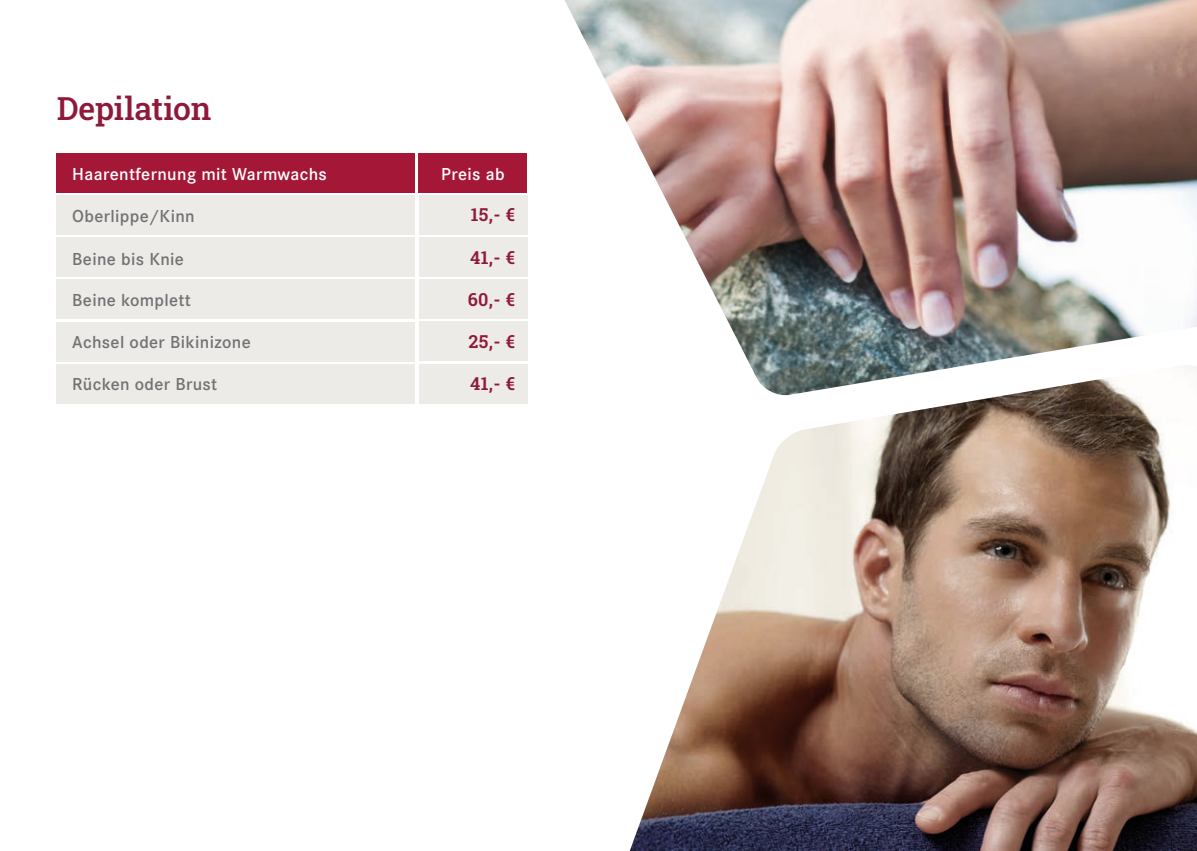
<style>
.page{position:relative;width:1197px;height:851px;background:#fff}
.page>*{position:absolute;margin:0;border:0;box-sizing:border-box;transform-origin:0 0}
.t1{font:32px "Roboto Slab";letter-spacing:-.01em;color:#8f1939}
.t2{font:600 18px "Corporate S";letter-spacing:.02em;color:#717274}
.t3{font:600 18px "Corporate S";letter-spacing:.02em;color:#fff}
.t4{font:18px "Roboto Slab";letter-spacing:.02em;color:#8f1939}
</style>
<div class="page">
<img style="left:564px;top:0;width:632px;height:365px">
<img style="left:630px;top:365px;width:566px;height:485px">
<div style="left:419px;top:196px;width:108px;height:39px;background:#edebe7"></div>
<div style="left:419px;top:322px;width:108px;height:39px;background:#edebe7"></div>
<div style="left:419px;top:364px;width:108px;height:39px;background:#edebe7"></div>
<div style="left:419px;top:238px;width:108px;height:39px;background:#edebe7"></div>
<div style="left:419px;top:280px;width:108px;height:39px;background:#edebe7"></div>
<div style="left:57px;top:196px;width:358px;height:39px;background:#edebe7"></div>
<div style="left:57px;top:154px;width:358px;height:39px;background:#a41737"></div>
<div style="left:57px;top:322px;width:358px;height:39px;background:#edebe7"></div>
<div style="left:57px;top:364px;width:358px;height:39px;background:#edebe7"></div>
<div style="left:418px;top:154px;width:109px;height:39px;background:#a41737"></div>
<div style="left:57px;top:238px;width:358px;height:39px;background:#edebe7"></div>
<div style="left:57px;top:280px;width:358px;height:39px;background:#edebe7"></div>
<h1 class="t1" style="left:57px;top:86px;width:156px">Depilation</h1>
<p class="t3" style="left:72px;top:163px;width:256px">Haarentfernung mit Warmwachs</p>
<p class="t3" style="left:441px;top:163px;width:65px">Preis ab</p>
<p class="t4" style="left:470px;top:202px;width:46px">15,- €</p>
<p class="t2" style="left:72px;top:206px;width:124px">Oberlippe/Kinn</p>
<p class="t2" style="left:72px;top:249px;width:113px">Beine bis Knie</p>
<p class="t2" style="left:72px;top:289px;width:120px">Beine komplett</p>
<p class="t4" style="left:470px;top:245px;width:46px">41,- €</p>
<p class="t4" style="left:468px;top:286px;width:49px">60,- €</p>
<p class="t2" style="left:72px;top:332px;width:180px">Achsel oder Bikinizone</p>
<p class="t2" style="left:72px;top:374px;width:146px">Rücken oder Brust</p>
<p class="t4" style="left:468px;top:329px;width:48px">25,- €</p>
<p class="t4" style="left:470px;top:371px;width:46px">41,- €</p>
</div>
